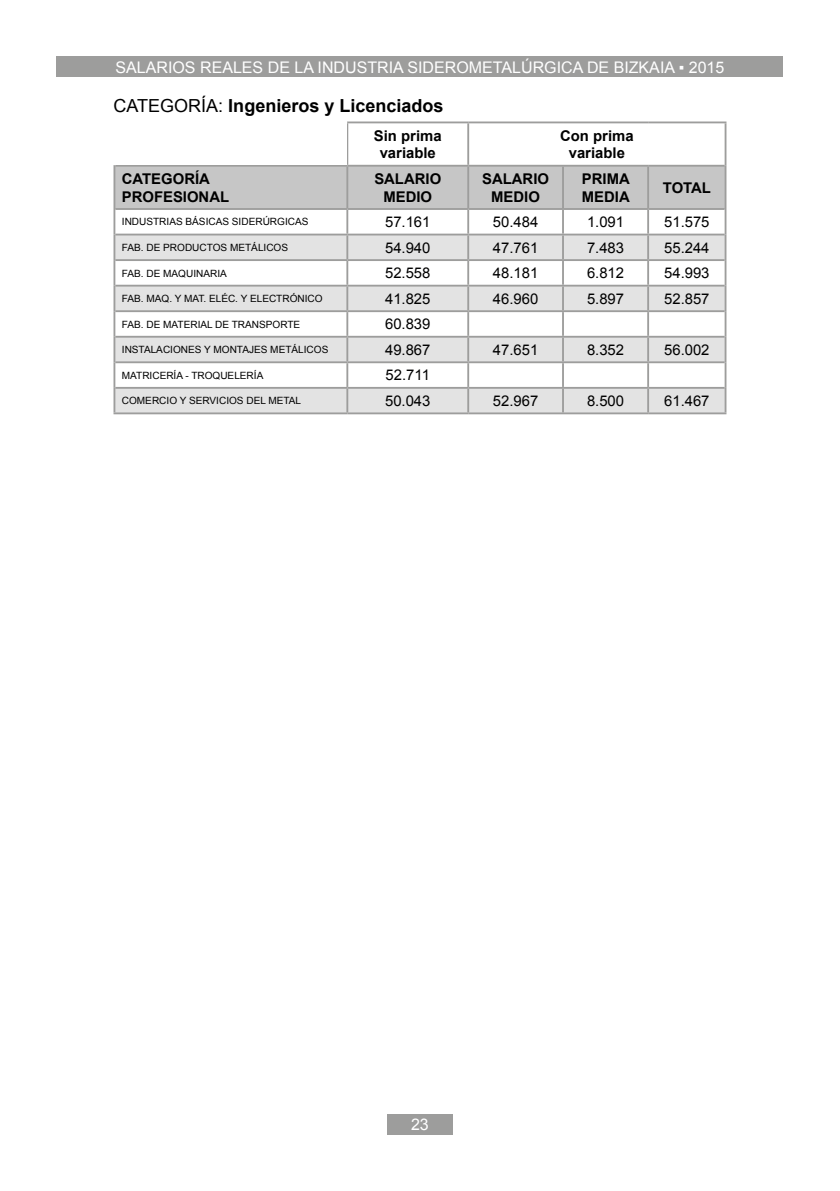
<style>
.page{position:relative;width:840px;height:1191px;background:#fff}
.page>*{position:absolute;margin:0;border:0;box-sizing:border-box;transform-origin:0 0}
.t1{font:700 18px "Arial";color:#000}
.t2{font:16px "Arial";color:#fff}
.t3{font:14.8px "Arial";color:#000}
.t4{font:700 14.8px/17.8px "Arial";color:#000;text-align:center}
.t5{font:10px "Arial";color:#000}
.s1{font-weight:400}
</style>
<div class="page">
<div style="left:57px;top:57px;width:725px;height:20px;background:#9d9d9c"></div>
<div style="left:387px;top:1114px;width:65px;height:20px;background:#9d9d9c"></div>
<hr style="left:346px;top:123px;width:2px;height:42px;background:#9d9d9c">
<hr style="left:467px;top:123px;width:2px;height:42px;background:#9d9d9c">
<svg style="left:115px;top:167px;width:609px;height:245px"></svg>
<hr style="left:115px;top:165px;width:232px;height:2px;background:#9d9d9c">
<hr style="left:347px;top:165px;width:121px;height:2px;background:#9d9d9c">
<hr style="left:468px;top:165px;width:94px;height:2px;background:#9d9d9c">
<hr style="left:562px;top:165px;width:85px;height:2px;background:#9d9d9c">
<hr style="left:647px;top:165px;width:77px;height:2px;background:#9d9d9c">
<hr style="left:115px;top:234px;width:232px;height:1px;background:#9d9d9c">
<hr style="left:347px;top:234px;width:121px;height:1px;background:#9d9d9c">
<hr style="left:468px;top:234px;width:94px;height:1px;background:#9d9d9c">
<hr style="left:562px;top:234px;width:85px;height:1px;background:#9d9d9c">
<hr style="left:647px;top:234px;width:77px;height:1px;background:#9d9d9c">
<hr style="left:115px;top:259px;width:232px;height:2px;background:#9d9d9c">
<hr style="left:347px;top:259px;width:121px;height:2px;background:#9d9d9c">
<hr style="left:468px;top:259px;width:94px;height:2px;background:#9d9d9c">
<hr style="left:562px;top:259px;width:85px;height:2px;background:#9d9d9c">
<hr style="left:647px;top:259px;width:77px;height:2px;background:#9d9d9c">
<hr style="left:115px;top:285px;width:232px;height:1px;background:#9d9d9c">
<hr style="left:347px;top:285px;width:121px;height:1px;background:#9d9d9c">
<hr style="left:468px;top:285px;width:94px;height:1px;background:#9d9d9c">
<hr style="left:562px;top:285px;width:85px;height:1px;background:#9d9d9c">
<hr style="left:647px;top:285px;width:77px;height:1px;background:#9d9d9c">
<hr style="left:115px;top:310px;width:232px;height:2px;background:#9d9d9c">
<hr style="left:347px;top:310px;width:121px;height:2px;background:#9d9d9c">
<hr style="left:468px;top:310px;width:94px;height:2px;background:#9d9d9c">
<hr style="left:562px;top:310px;width:85px;height:2px;background:#9d9d9c">
<hr style="left:647px;top:310px;width:77px;height:2px;background:#9d9d9c">
<hr style="left:115px;top:336px;width:232px;height:2px;background:#9d9d9c">
<hr style="left:347px;top:336px;width:121px;height:2px;background:#9d9d9c">
<hr style="left:468px;top:336px;width:94px;height:2px;background:#9d9d9c">
<hr style="left:562px;top:336px;width:85px;height:2px;background:#9d9d9c">
<hr style="left:647px;top:336px;width:77px;height:2px;background:#9d9d9c">
<hr style="left:115px;top:361px;width:232px;height:2px;background:#9d9d9c">
<hr style="left:347px;top:361px;width:121px;height:2px;background:#9d9d9c">
<hr style="left:468px;top:361px;width:94px;height:2px;background:#9d9d9c">
<hr style="left:562px;top:361px;width:85px;height:2px;background:#9d9d9c">
<hr style="left:647px;top:361px;width:77px;height:2px;background:#9d9d9c">
<hr style="left:115px;top:387px;width:232px;height:2px;background:#9d9d9c">
<hr style="left:347px;top:387px;width:121px;height:2px;background:#9d9d9c">
<hr style="left:468px;top:387px;width:94px;height:2px;background:#9d9d9c">
<hr style="left:562px;top:387px;width:85px;height:2px;background:#9d9d9c">
<hr style="left:647px;top:387px;width:77px;height:2px;background:#9d9d9c">
<hr style="left:113px;top:412px;width:234px;height:2px;background:#9d9d9c">
<hr style="left:347px;top:412px;width:121px;height:2px;background:#9d9d9c">
<hr style="left:468px;top:412px;width:94px;height:2px;background:#9d9d9c">
<hr style="left:562px;top:412px;width:85px;height:2px;background:#9d9d9c">
<hr style="left:647px;top:412px;width:79px;height:2px;background:#9d9d9c">
<hr style="left:113px;top:121px;width:234px;height:2px;background:#9d9d9c">
<hr style="left:347px;top:121px;width:121px;height:2px;background:#9d9d9c">
<hr style="left:468px;top:121px;width:94px;height:2px;background:#9d9d9c">
<hr style="left:562px;top:121px;width:85px;height:2px;background:#9d9d9c">
<hr style="left:647px;top:121px;width:79px;height:2px;background:#9d9d9c">
<hr style="left:113px;top:123px;width:2px;height:43px;background:#9d9d9c">
<hr style="left:724px;top:123px;width:2px;height:43px;background:#9d9d9c">
<hr style="left:113px;top:166px;width:2px;height:43px;background:#9d9d9c">
<hr style="left:724px;top:166px;width:2px;height:43px;background:#9d9d9c">
<hr style="left:115px;top:208px;width:232px;height:2px;background:#9d9d9c">
<hr style="left:347px;top:208px;width:121px;height:2px;background:#9d9d9c">
<hr style="left:468px;top:208px;width:94px;height:2px;background:#9d9d9c">
<hr style="left:562px;top:208px;width:85px;height:2px;background:#9d9d9c">
<hr style="left:647px;top:208px;width:77px;height:2px;background:#9d9d9c">
<hr style="left:113px;top:209px;width:2px;height:25px;background:#9d9d9c">
<hr style="left:724px;top:209px;width:2px;height:25px;background:#9d9d9c">
<hr style="left:113px;top:234px;width:2px;height:26px;background:#9d9d9c">
<hr style="left:724px;top:234px;width:2px;height:26px;background:#9d9d9c">
<hr style="left:113px;top:260px;width:2px;height:26px;background:#9d9d9c">
<hr style="left:724px;top:260px;width:2px;height:26px;background:#9d9d9c">
<hr style="left:113px;top:286px;width:2px;height:25px;background:#9d9d9c">
<hr style="left:724px;top:286px;width:2px;height:25px;background:#9d9d9c">
<hr style="left:113px;top:311px;width:2px;height:26px;background:#9d9d9c">
<hr style="left:724px;top:311px;width:2px;height:26px;background:#9d9d9c">
<hr style="left:113px;top:337px;width:2px;height:25px;background:#9d9d9c">
<hr style="left:724px;top:337px;width:2px;height:25px;background:#9d9d9c">
<hr style="left:113px;top:362px;width:2px;height:26px;background:#9d9d9c">
<hr style="left:724px;top:362px;width:2px;height:26px;background:#9d9d9c">
<hr style="left:113px;top:388px;width:2px;height:24px;background:#9d9d9c">
<hr style="left:724px;top:388px;width:2px;height:24px;background:#9d9d9c">
<div style="left:98px;top:116px;width:248px;height:49px;background:#fff"></div>
<h2 class="t2" style="left:115px;top:57px;width:610px">SALARIOS REALES DE LA INDUSTRIA SIDEROMETALÚRGICA DE BIZKAIA ▪ 2015</h2>
<h1 class="t1" style="left:113px;top:94px;width:331px"><span class="s1">CATEGORÍA:</span> Ingenieros y Licenciados</h1>
<h3 class="t4" style="left:374px;top:127px;width:69px">Sin prima variable</h3>
<h3 class="t4" style="left:560px;top:127px;width:75px">Con prima variable</h3>
<h3 class="t4" style="left:122px;top:170px;width:109px;text-align:left">CATEGORÍA<br>PROFESIONAL</h3>
<h3 class="t4" style="left:374px;top:170px;width:68px">SALARIO<br>MEDIO</h3>
<h3 class="t4" style="left:482px;top:170px;width:68px">SALARIO<br>MEDIO</h3>
<h3 class="t4" style="left:581px;top:170px;width:49px;text-align:left">PRIMA<br>MEDIA</h3>
<h3 class="t4" style="left:662px;top:179px;width:50px">TOTAL</h3>
<p class="t5" style="left:122px;top:215px;width:188px">INDUSTRIAS BÁSICAS SIDERÚRGICAS</p>
<h3 class="t3" style="left:385px;top:212px;width:47px">57.161</h3>
<h3 class="t3" style="left:492px;top:212px;width:47px">50.484</h3>
<h3 class="t3" style="left:586px;top:212px;width:39px">1.091</h3>
<h3 class="t3" style="left:663px;top:212px;width:47px">51.575</h3>
<p class="t5" style="left:122px;top:241px;width:168px">FAB. DE PRODUCTOS METÁLICOS</p>
<h3 class="t3" style="left:385px;top:238px;width:47px">54.940</h3>
<h3 class="t3" style="left:492px;top:238px;width:47px">47.761</h3>
<h3 class="t3" style="left:586px;top:238px;width:39px">7.483</h3>
<h3 class="t3" style="left:663px;top:238px;width:47px">55.244</h3>
<p class="t5" style="left:122px;top:266px;width:106px">FAB. DE MAQUINARIA</p>
<h3 class="t3" style="left:385px;top:263px;width:47px">52.558</h3>
<h3 class="t3" style="left:492px;top:263px;width:47px">48.181</h3>
<h3 class="t3" style="left:586px;top:263px;width:39px">6.812</h3>
<h3 class="t3" style="left:663px;top:263px;width:47px">54.993</h3>
<p class="t5" style="left:122px;top:292px;width:202px">FAB. MAQ. Y MAT. ELÉC. Y ELECTRÓNICO</p>
<h3 class="t3" style="left:385px;top:289px;width:47px">41.825</h3>
<h3 class="t3" style="left:492px;top:289px;width:47px">46.960</h3>
<h3 class="t3" style="left:586px;top:289px;width:39px">5.897</h3>
<h3 class="t3" style="left:663px;top:289px;width:47px">52.857</h3>
<p class="t5" style="left:122px;top:317px;width:180px">FAB. DE MATERIAL DE TRANSPORTE</p>
<h3 class="t3" style="left:385px;top:314px;width:47px">60.839</h3>
<p class="t5" style="left:122px;top:343px;width:208px">INSTALACIONES Y MONTAJES METÁLICOS</p>
<h3 class="t3" style="left:385px;top:340px;width:47px">49.867</h3>
<h3 class="t3" style="left:492px;top:340px;width:47px">47.651</h3>
<h3 class="t3" style="left:586px;top:340px;width:39px">8.352</h3>
<h3 class="t3" style="left:663px;top:340px;width:47px">56.002</h3>
<p class="t5" style="left:122px;top:369px;width:143px">MATRICERÍA - TROQUELERÍA</p>
<h3 class="t3" style="left:385px;top:365px;width:46px">52.711</h3>
<p class="t5" style="left:122px;top:394px;width:181px">COMERCIO Y SERVICIOS DEL METAL</p>
<h3 class="t3" style="left:385px;top:391px;width:47px">50.043</h3>
<h3 class="t3" style="left:492px;top:391px;width:47px">52.967</h3>
<h3 class="t3" style="left:586px;top:391px;width:39px">8.500</h3>
<h3 class="t3" style="left:663px;top:391px;width:47px">61.467</h3>
<h2 class="t2" style="left:411px;top:1113px;width:19px">23</h2>
</div>
